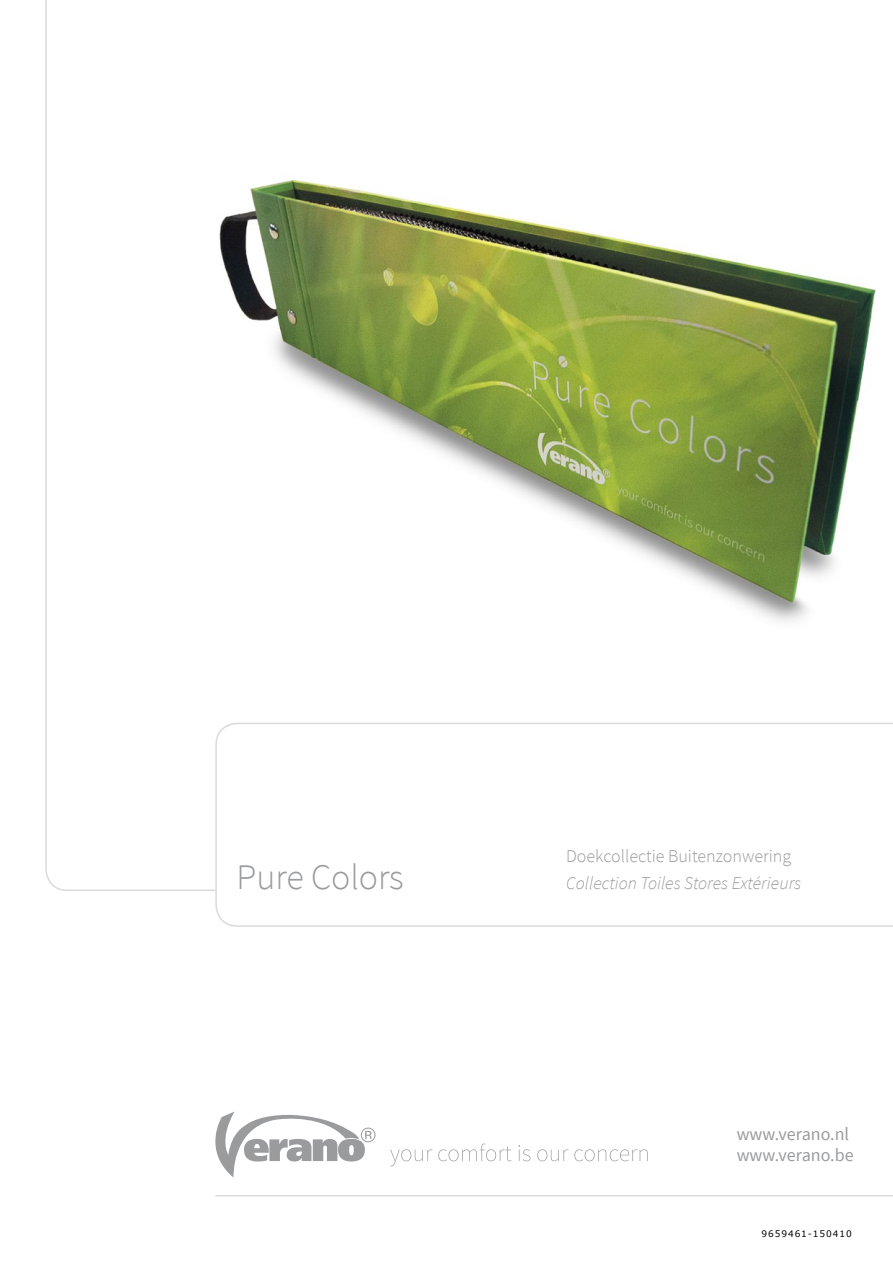
<style>
.page{position:relative;width:893px;height:1263px;background:#fff}
.page>*{position:absolute;margin:0;border:0;box-sizing:border-box;transform-origin:0 0}
.t1{font:300 36px "Source Sans Pro";color:#9a9b9d}
.t2{font:italic 300 18px "Source Sans Pro";color:#9a9b9d}
.t3{font:300 18px "Source Sans Pro";color:#9a9b9d}
.t4{font:18px "Source Sans Pro";color:#9a9b9d}
.t5{font:9px "Verdana";letter-spacing:.1em;color:#000}
</style>
<div class="page">
<svg style="left:215px;top:1111px;width:433px;height:66px"></svg>
<hr style="left:215px;top:1195px;width:678px;height:1px;background:#d9dadb">
<img style="left:219px;top:179px;width:657px;height:443px">
<svg style="left:215px;top:722px;width:678px;height:205px"></svg>
<h1 class="t1" style="left:237px;top:855px;width:169px">Pure Colors</h1>
<p class="t3" style="left:566px;top:845px;width:227px">Doekcollectie Buitenzonwering</p>
<p class="t2" style="left:566px;top:872px;width:237px">Collection Toiles Stores Extérieurs</p>
<p class="t4" style="left:737px;top:1122px;width:114px">www.verano.nl</p>
<p class="t4" style="left:737px;top:1143px;width:118px">www.verano.be</p>
<p class="t5" style="left:761px;top:1228px;width:92px">9659461-150410</p>
</div>
